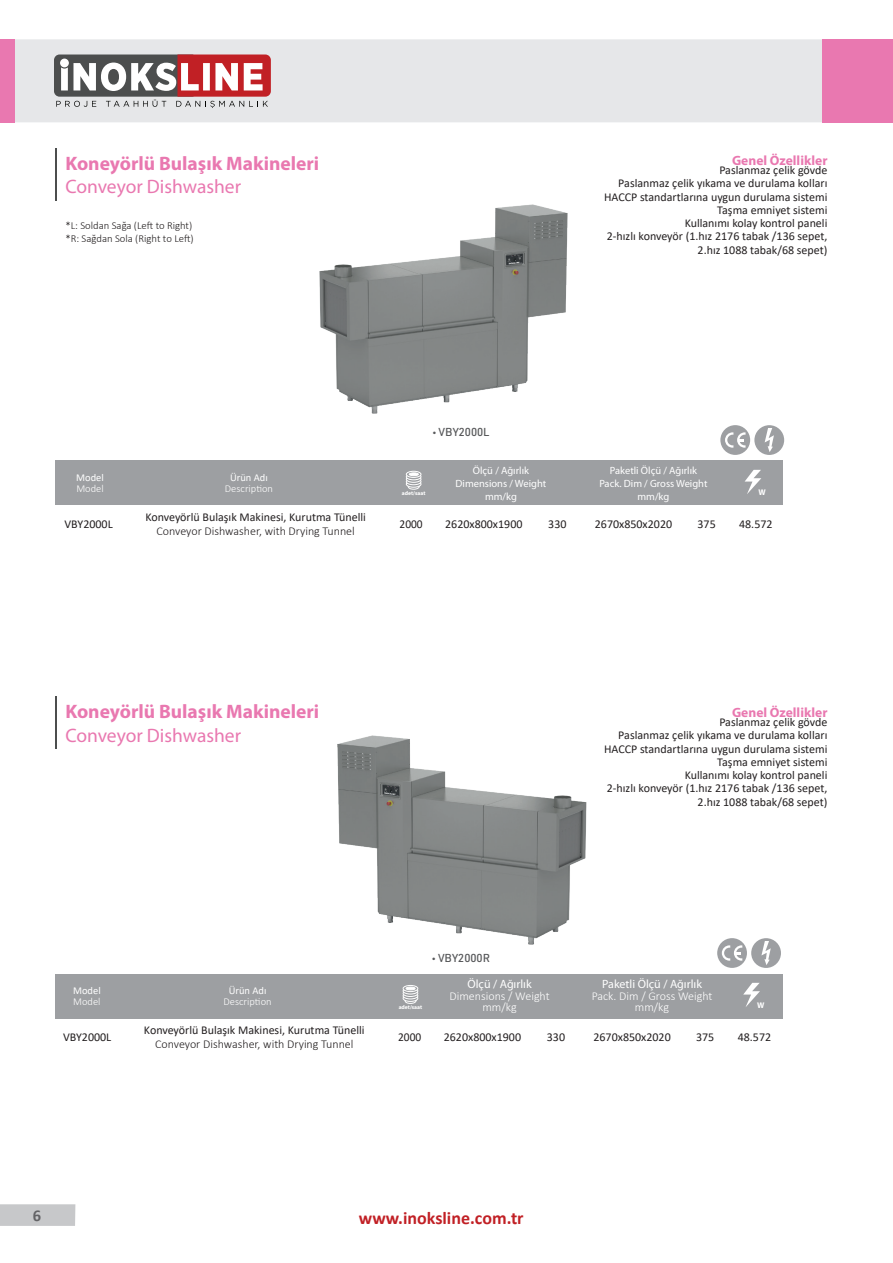
<style>
.page{position:relative;width:893px;height:1263px;background:#fff}
.page>*{position:absolute;margin:0;border:0;box-sizing:border-box;transform-origin:0 0}
.t1{font:700 19.5px "Myriad Pro";color:#e978b0}
.t2{font:19.5px "Myriad Pro";color:#e978b0}
.t3{font:700 18px "Calibri";color:#c12025}
.t4{font:700 16.5px "Calibri";color:#636366}
.t5{font:700 13.5px "Myriad Pro";color:#e978b0}
.t6{font:12px/13.2px "Calibri";color:#231f20;text-align:right}
.t7{font:300 12px "Calibri";color:#231f20}
.t8{font:300 12px/11.2px "Calibri";color:#fff;text-align:center}
.t9{font:12px "Myriad Pro";color:#fff}
.t10{font:12px "Calibri";color:#231f20;scale:.95 1}
.t11{font:500 11.4px "URWDIN";color:#57585a}
.t12{font:300 10.65px/12.5px "Calibri";color:#231f20}
.t13{font:10.5px/12.6px "Myriad Pro";color:#fff;text-align:center}
.t14{font:300 10.5px "Calibri";color:#fff}
.t15{font:10.5px "Calibri";color:#fff}
.t16{font:700 8.25px "Myriad Pro";color:#fff}
.t17{font:700 5.55px "Myriad Pro";color:#fff}
.s1{font-family:"Myriad Pro";font-weight:400;font-size:12px}
</style>
<div class="page">
<div style="left:0;top:1204px;width:75px;height:22px;background:#c7c8ca"></div>
<div style="left:15px;top:39px;width:807px;height:83px;background:#e6e7e9"></div>
<div style="left:0;top:39px;width:15px;height:83px;background:#e978b0"></div>
<div style="left:822px;top:39px;width:71px;height:83px;background:#e978b0"></div>
<svg style="left:54px;top:55px;width:217px;height:53px"></svg>
<div style="left:60px;top:59px;width:9px;height:8px;background:#fff;border-radius:50%"></div>
<img style="left:337px;top:735px;width:250px;height:210px">
<img style="left:319px;top:204px;width:249px;height:210px">
<div style="left:55px;top:460px;width:728px;height:45px;background:#9d9fa2"></div>
<div style="left:55px;top:974px;width:728px;height:45px;background:#9d9fa2"></div>
<div style="left:720px;top:425px;width:30px;height:30px;background:#9d9fa2;border-radius:50%"></div>
<svg style="left:725px;top:432px;width:20px;height:16px"></svg>
<div style="left:754px;top:425px;width:30px;height:30px;background:#9d9fa2;border-radius:50%"></div>
<svg style="left:765px;top:428px;width:9px;height:24px"></svg>
<svg style="left:408px;top:487px;width:12px;height:3px"></svg>
<div style="left:406px;top:481px;width:15px;height:7px;border:1px solid #fff;border-radius:50%"></div>
<div style="left:406px;top:478px;width:15px;height:7px;border:1px solid #fff;border-radius:50%"></div>
<div style="left:406px;top:476px;width:15px;height:7px;border:1px solid #fff;border-radius:50%"></div>
<div style="left:406px;top:473px;width:15px;height:7px;border:1px solid #fff;border-radius:50%"></div>
<div style="left:406px;top:471px;width:15px;height:7px;border:1px solid #fff;border-radius:50%"></div>
<svg style="left:409px;top:473px;width:10px;height:3px"></svg>
<svg style="left:404px;top:1001px;width:13px;height:3px"></svg>
<div style="left:403px;top:995px;width:15px;height:7px;border:1px solid #fff;border-radius:50%"></div>
<div style="left:403px;top:992px;width:15px;height:7px;border:1px solid #fff;border-radius:50%"></div>
<svg style="left:403px;top:990px;width:15px;height:6px"></svg>
<div style="left:403px;top:990px;width:15px;height:7px;border:1px solid #fff;border-radius:50%"></div>
<div style="left:403px;top:987px;width:15px;height:7px;border:1px solid #fff;border-radius:50%"></div>
<div style="left:403px;top:985px;width:15px;height:7px;border:1px solid #fff;border-radius:50%"></div>
<svg style="left:406px;top:987px;width:9px;height:3px"></svg>
<svg style="left:745px;top:470px;width:16px;height:24px"></svg>
<div style="left:717px;top:938px;width:30px;height:30px;background:#9d9fa2;border-radius:50%"></div>
<svg style="left:722px;top:945px;width:20px;height:16px"></svg>
<div style="left:751px;top:938px;width:30px;height:30px;background:#9d9fa2;border-radius:50%"></div>
<svg style="left:761px;top:941px;width:10px;height:24px"></svg>
<svg style="left:743px;top:983px;width:17px;height:24px"></svg>
<hr style="left:56px;top:148px;width:1px;height:52px;background:#4c4e4e">
<hr style="left:56px;top:697px;width:1px;height:52px;background:#4c4e4e">
<h1 class="t1" style="left:65px;top:150px;width:255px">Koneyörlü Bulaşık Makineleri</h1>
<h1 class="t2" style="left:65px;top:174px;width:177px">Conveyor Dishwasher</h1>
<p class="t12" style="left:65px;top:219px;width:130px">*L: Soldan Sağa (Left to Right) *R: Sağdan Sola (Right to Left)</p>
<p class="t5" style="left:732px;top:152px;width:97px">Genel Özellikler</p>
<p class="t6" style="left:604px;top:163px;width:225px">Paslanmaz çelik gövde<br>Paslanmaz çelik yıkama ve durulama kolları HACCP standartlarına uygun durulama sistemi Taşma emniyet sistemi<br>Kullanımı kolay kontrol paneli<br>2-hızlı konveyör (1.hız 2176 tabak /136 sepet, 2.hız 1088 tabak/68 sepet)</p>
<p class="t15" style="left:76px;top:470px;width:29px">Model</p>
<p class="t14" style="left:76px;top:482px;width:29px">Model</p>
<p class="t11" style="left:433px;top:424px;width:58px"><span class="s1">•</span> VBY2000L</p>
<p class="t15" style="left:230px;top:470px;width:39px">Ürün Adı</p>
<p class="t14" style="left:225px;top:482px;width:50px">Description</p>
<p class="t17" style="left:402px;top:489px;width:25px">adet/saat</p>
<p class="t13" style="left:456px;top:464px;width:92px">Ölçü / Ağırlık<br>Dimensions / Weight mm/kg</p>
<p class="t13" style="left:599px;top:464px;width:110px">Paketli Ölçü / Ağırlık<br>Pack. Dim / Gross Weight mm/kg</p>
<p class="t16" style="left:758px;top:486px;width:9px">W</p>
<p class="t6" style="left:65px;top:517px;width:50px">VBY2000L</p>
<p class="t6" style="left:145px;top:510px;width:222px">Konveyörlü Bulaşık Makinesi, Kurutma Tünelli</p>
<p class="t7" style="left:157px;top:524px;width:200px">Conveyor Dishwasher, with Drying Tunnel</p>
<p class="t10" style="left:400px;top:516px;width:26px">2000</p>
<p class="t6" style="left:445px;top:517px;width:79px">2620x800x1900</p>
<p class="t6" style="left:548px;top:517px;width:20px">330</p>
<p class="t6" style="left:595px;top:517px;width:79px">2670x850x2020</p>
<p class="t6" style="left:697px;top:517px;width:20px">375</p>
<p class="t6" style="left:739px;top:517px;width:35px">48.572</p>
<h1 class="t1" style="left:65px;top:699px;width:255px">Koneyörlü Bulaşık Makineleri</h1>
<h1 class="t2" style="left:65px;top:723px;width:177px">Conveyor Dishwasher</h1>
<p class="t11" style="left:432px;top:950px;width:59px"><span class="s1">•</span> VBY2000R</p>
<p class="t5" style="left:732px;top:704px;width:97px">Genel Özellikler</p>
<p class="t6" style="left:604px;top:715px;width:225px">Paslanmaz çelik gövde<br>Paslanmaz çelik yıkama ve durulama kolları HACCP standartlarına uygun durulama sistemi Taşma emniyet sistemi<br>Kullanımı kolay kontrol paneli<br>2-hızlı konveyör (1.hız 2176 tabak /136 sepet, 2.hız 1088 tabak/68 sepet)</p>
<p class="t15" style="left:73px;top:983px;width:29px">Model</p>
<p class="t14" style="left:73px;top:995px;width:29px">Model</p>
<p class="t6" style="left:63px;top:1030px;width:50px">VBY2000L</p>
<p class="t9" style="left:467px;top:977px;width:66px">Ölçü / Ağırlık</p>
<p class="t8" style="left:449px;top:990px;width:102px">Dimensions / Weight mm/kg</p>
<p class="t9" style="left:602px;top:977px;width:101px">Paketli Ölçü / Ağırlık</p>
<p class="t8" style="left:592px;top:990px;width:122px">Pack. Dim / Gross Weight mm/kg</p>
<p class="t15" style="left:229px;top:983px;width:39px">Ürün Adı</p>
<p class="t14" style="left:224px;top:995px;width:50px">Description</p>
<p class="t16" style="left:757px;top:999px;width:9px">W</p>
<p class="t17" style="left:399px;top:1003px;width:25px">adet/saat</p>
<p class="t6" style="left:144px;top:1023px;width:222px">Konveyörlü Bulaşık Makinesi, Kurutma Tünelli</p>
<p class="t7" style="left:155px;top:1037px;width:200px">Conveyor Dishwasher, with Drying Tunnel</p>
<p class="t10" style="left:398px;top:1029px;width:26px">2000</p>
<p class="t6" style="left:444px;top:1030px;width:79px">2620x800x1900</p>
<p class="t6" style="left:547px;top:1030px;width:20px">330</p>
<p class="t6" style="left:593px;top:1030px;width:79px">2670x850x2020</p>
<p class="t6" style="left:696px;top:1030px;width:20px">375</p>
<p class="t6" style="left:738px;top:1030px;width:35px">48.572</p>
<h3 class="t4" style="left:33px;top:1203px;width:10px">6</h3>
<h2 class="t3" style="left:359px;top:1205px;width:166px">www.inoksline.com.tr</h2>
</div>
